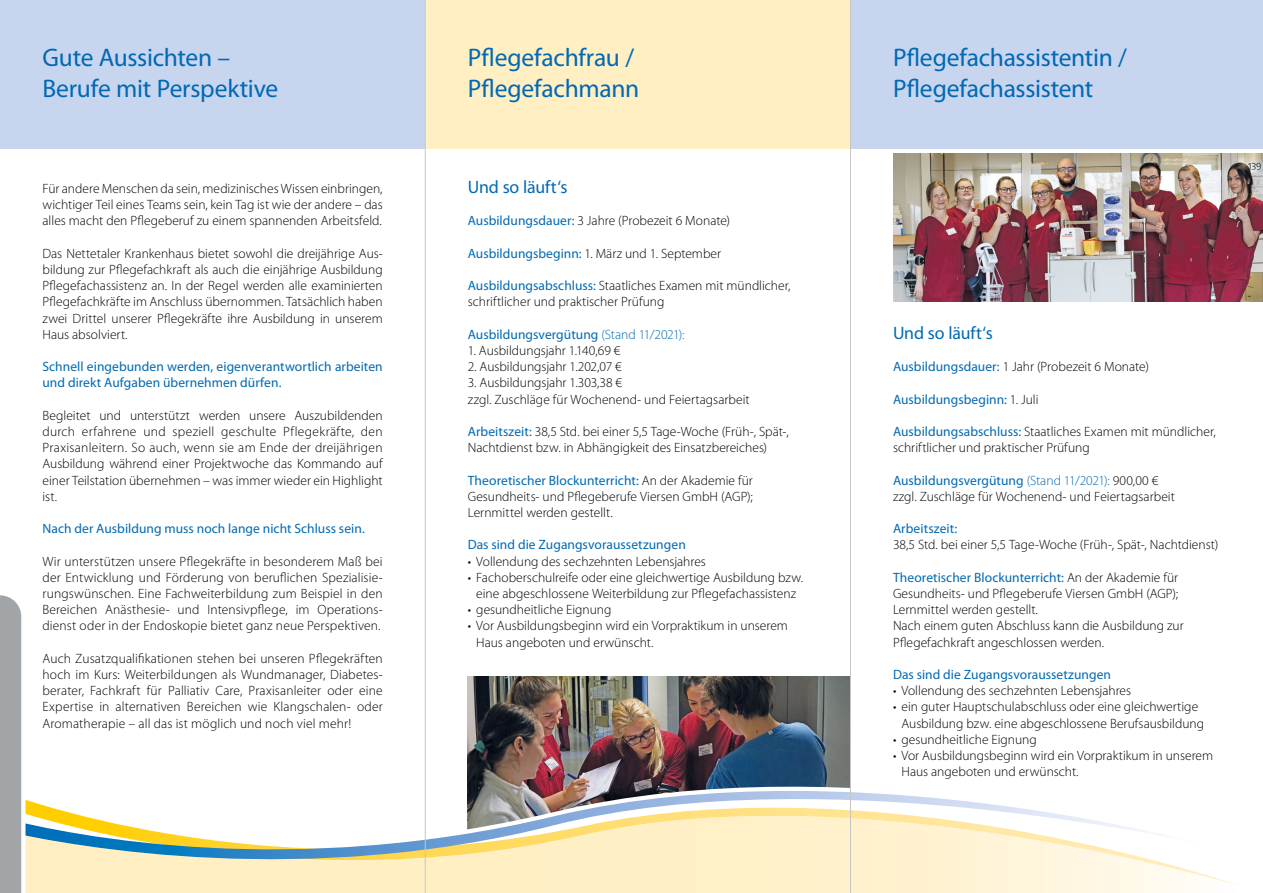
<style>
.page{position:relative;width:1263px;height:893px;background:#fff}
.page>*{position:absolute;margin:0;border:0;box-sizing:border-box;transform-origin:0 0}
.t1{font:25.5px/30.6px "Myriad Pro";letter-spacing:-.01em;color:#0069b4}
.t2{font:18px "Myriad Pro";letter-spacing:-.005em;color:#0069b4}
.t3{font:300 13.5px/16.2px "Myriad Pro";color:#000}
.t4{font:13.5px/16.2px "Myriad Pro";letter-spacing:.005em;color:#0069b4}
.s1{font-weight:400;color:#0069b4}
.s2{font-weight:300}
.s3{font-weight:300;color:#000}
.s4{color:#0069b4}
</style>
<div class="page">
<img style="left:468px;top:676px;width:382px;height:64px">
<img style="left:424px;top:740px;width:426px;height:15px">
<svg style="left:26px;top:878px;width:1214px;height:15px;background:#fef1ce"></svg>
<svg style="left:26px;top:755px;width:1190px;height:133px"></svg>
<div style="left:0;top:0;width:425px;height:149px;background:#c8d5ef"></div>
<div style="left:850px;top:0;width:413px;height:149px;background:#c8d5ef"></div>
<div style="left:425px;top:0;width:425px;height:149px;background:#ffefc3"></div>
<svg style="left:0;top:595px;width:26px;height:298px"></svg>
<hr style="left:425px;top:0;width:1px;height:893px;background:#c6c6c6">
<hr style="left:850px;top:0;width:1px;height:893px;background:#c6c6c6">
<img style="left:893px;top:153px;width:370px;height:149px">
<h1 class="t1" style="left:43px;top:42px;width:237px">Gute Aussichten –<br>Berufe mit Perspektive</h1>
<h1 class="t1" style="left:468px;top:42px;width:173px">Pflegefachfrau /<br>Pflegefachmann</h1>
<h1 class="t1" style="left:893px;top:42px;width:235px">Pflegefachassistentin /<br>Pflegefachassistent</h1>
<p class="t3" style="left:43px;top:180px;width:342px;text-align:justify">Für andere Menschen da sein, medizinisches Wissen einbringen, wichtiger Teil eines Teams sein, kein Tag ist wie der andere – das alles macht den Pflegeberuf zu einem spannenden Arbeitsfeld.</p>
<p class="t3" style="left:43px;top:245px;width:342px;text-align:justify">Das Nettetaler Krankenhaus bietet sowohl die dreijährige Aus&shy;bildung zur Pflegefachkraft als auch die einjährige Ausbildung Pflegefachassistenz an. In der Regel werden alle examinierten Pflegefachkräfte im Anschluss übernommen. Tatsächlich haben zwei Drittel unserer Pflegekräfte ihre Ausbildung in unserem Haus absolviert.</p>
<p class="t4" style="left:43px;top:358px;width:342px">Schnell eingebunden werden, eigenverantwortlich arbeiten und direkt Aufgaben übernehmen dürfen.</p>
<p class="t3" style="left:43px;top:407px;width:342px;text-align:justify">Begleitet und unterstützt werden unsere Auszubildenden durch erfahrene und speziell geschulte Pflegekräfte, den Praxisanleitern. So auch, wenn sie am Ende der dreijährigen Ausbildung während einer Projektwoche das Kommando auf einer Teilstation übernehmen – was immer wieder ein Highlight ist.</p>
<p class="t4" style="left:43px;top:520px;width:324px">Nach der Ausbildung muss noch lange nicht Schluss sein.</p>
<p class="t3" style="left:43px;top:553px;width:342px;text-align:justify">Wir unterstützen unsere Pflegekräfte in besonderem Maß bei der Entwicklung und Förderung von beruflichen Spezialisie&shy;rungswünschen. Eine Fachweiterbildung zum Beispiel in den Bereichen Anästhesie- und Intensivpflege, im Operations&shy;dienst oder in der Endoskopie bietet ganz neue Perspektiven.</p>
<p class="t3" style="left:43px;top:650px;width:342px;text-align:justify">Auch Zusatzqualifikationen stehen bei unseren Pflegekräften hoch im Kurs: Weiterbildungen als Wundmanager, Diabetes&shy;berater, Fachkraft für Palliativ Care, Praxisanleiter oder eine Expertise in alternativen Bereichen wie Klangschalen- oder Aromatherapie – all das ist möglich und noch viel mehr!</p>
<h2 class="t2" style="left:468px;top:176px;width:101px">Und so läuft‘s</h2>
<p class="t3" style="left:468px;top:213px;width:264px"><span class="s1">Ausbildungsdauer:</span> 3 Jahre (Probezeit 6 Monate)</p>
<p class="t3" style="left:468px;top:245px;width:255px"><span class="s1">Ausbildungsbeginn:</span> 1. März und 1. September</p>
<p class="t3" style="left:468px;top:277px;width:324px"><span class="s1">Ausbildungsabschluss:</span> Staatliches Examen mit mündlicher, schriftlicher und praktischer Prüfung</p>
<p class="t4" style="left:468px;top:326px;width:218px">Ausbildungsvergütung <span class="s2">(Stand 11/2021):</span></p>
<p class="t3" style="left:468px;top:342px;width:154px">1. Ausbildungsjahr 1.140,69 €</p>
<p class="t3" style="left:468px;top:358px;width:156px">2. Ausbildungsjahr 1.202,07 €</p>
<p class="t3" style="left:468px;top:375px;width:283px">3. Ausbildungsjahr 1.303,38 €<br>zzgl. Zuschläge für Wochenend- und Feiertagsarbeit</p>
<p class="t3" style="left:468px;top:423px;width:322px"><span class="s1">Arbeitszeit:</span> 38,5 Std. bei einer 5,5 Tage-Woche (Früh-, Spät-,<br>Nachtdienst bzw. in Abhängigkeit des Einsatzbereiches)</p>
<p class="t3" style="left:468px;top:472px;width:287px;text-align:justify"><span class="s1">Theoretischer Blockunterricht:</span> An der Akademie für Gesundheits- und Pflegeberufe Viersen GmbH (AGP); Lernmittel werden gestellt.</p>
<p class="t4" style="left:468px;top:536px;width:220px">Das sind die Zugangsvoraussetzungen</p>
<p class="t3" style="left:468px;top:553px;width:240px">• Vollendung des sechzehnten Lebensjahres</p>
<p class="t3" style="left:468px;top:569px;width:337px;text-align:center">• Fachoberschulreife oder eine gleichwertige Ausbildung bzw. eine abgeschlossene Weiterbildung zur Pflegefachassistenz</p>
<p class="t3" style="left:468px;top:601px;width:145px">• gesundheitliche Eignung</p>
<p class="t3" style="left:476px;top:618px;width:313px;text-indent:-9px">• Vor Ausbildungsbeginn wird ein Vorpraktikum in unserem<br>Haus angeboten und erwünscht.</p>
<h2 class="t2" style="left:893px;top:322px;width:101px">Und so läuft‘s</h2>
<p class="t3" style="left:893px;top:358px;width:257px"><span class="s1">Ausbildungsdauer:</span> 1 Jahr (Probezeit 6 Monate)</p>
<p class="t4" style="left:893px;top:391px;width:147px">Ausbildungsbeginn: <span class="s3">1. Juli</span></p>
<p class="t3" style="left:893px;top:423px;width:324px"><span class="s1">Ausbildungsabschluss:</span> Staatliches Examen mit mündlicher, schriftlicher und praktischer Prüfung</p>
<p class="t3" style="left:893px;top:472px;width:283px"><span class="s1">Ausbildungsvergütung</span> <span class="s4">(Stand 11/2021):</span> 900,00 € zzgl. Zuschläge für Wochenend- und Feiertagsarbeit</p>
<p class="t4" style="left:893px;top:520px;width:66px">Arbeitszeit:</p>
<p class="t3" style="left:893px;top:537px;width:327px">38,5 Std. bei einer 5,5 Tage-Woche (Früh-, Spät-, Nachtdienst)</p>
<p class="t3" style="left:893px;top:569px;width:292px"><span class="s1">Theoretischer Blockunterricht:</span> An der Akademie für Gesundheits- und Pflegeberufe Viersen GmbH (AGP); Lernmittel werden gestellt.<br>Nach einem guten Abschluss kann die Ausbildung zur Pflegefachkraft angeschlossen werden.</p>
<p class="t4" style="left:893px;top:666px;width:220px">Das sind die Zugangsvoraussetzungen</p>
<p class="t3" style="left:893px;top:682px;width:240px">• Vollendung des sechzehnten Lebensjahres</p>
<p class="t3" style="left:901px;top:699px;width:304px;text-indent:-9px">• ein guter Hauptschulabschluss oder eine gleichwertige<br>Ausbildung bzw. eine abgeschlossene Berufsausbildung</p>
<p class="t3" style="left:893px;top:731px;width:145px">• gesundheitliche Eignung</p>
<p class="t3" style="left:901px;top:747px;width:313px;text-indent:-9px">• Vor Ausbildungsbeginn wird ein Vorpraktikum in unserem<br>Haus angeboten und erwünscht.</p>
</div>
